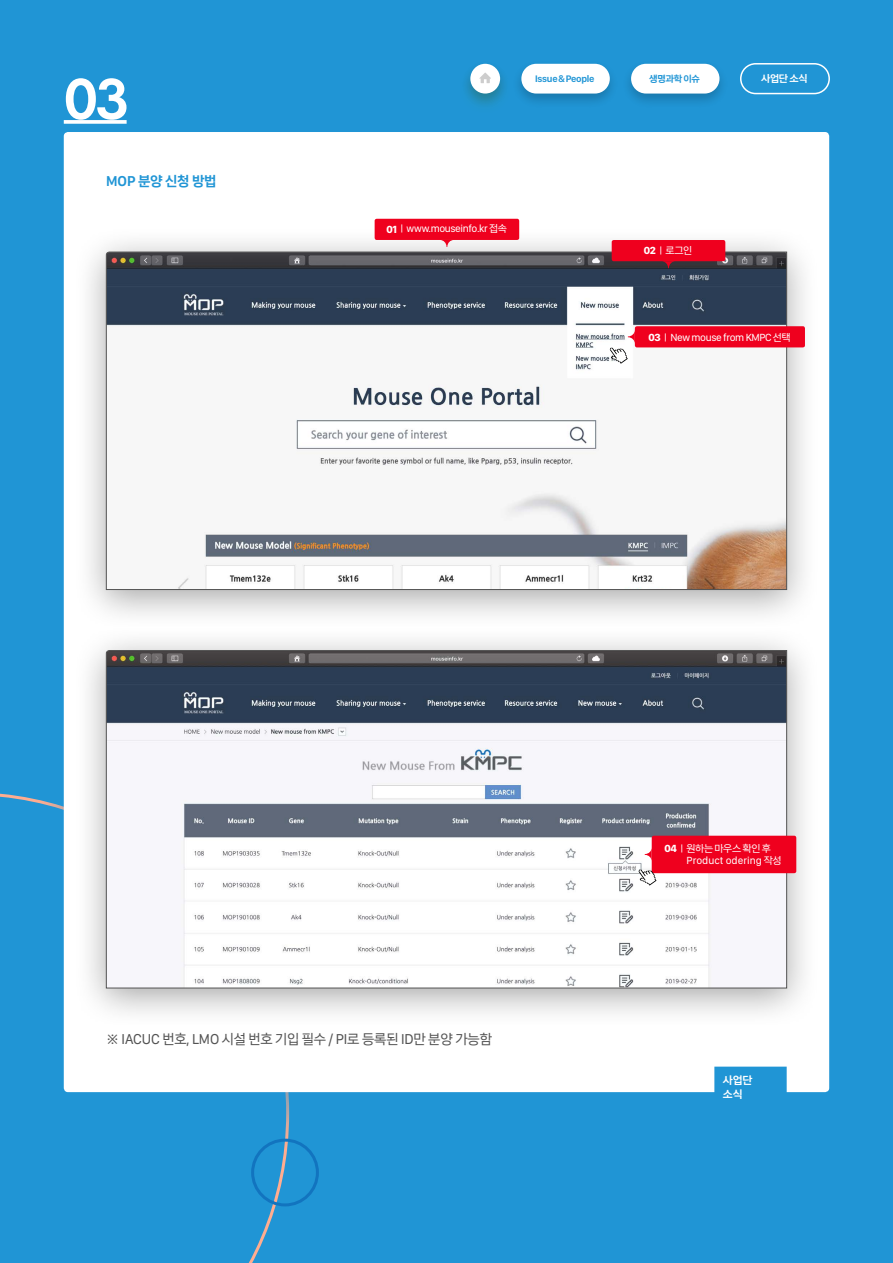
<style>
.page{position:relative;width:893px;height:1263px;background:#2095d5}
.page>*{position:absolute;margin:0;border:0;box-sizing:border-box;transform-origin:0 0}
.t1{font:700 54px "Neue Hans Kendrick";color:#fff}
.t2{font:13.5px "Wefont Gothic 140 OTF";letter-spacing:-.01em;color:#535353}
.t3{font:13.5px "Wefont Gothic 170 OTF";color:#2095d5}
.t4{font:10.65px "SF Compact Display";letter-spacing:-.035em;color:#fff}
.t5{font:10.65px "SF Compact Display";color:#fff}
.t6{font:10.5px/14.1px "Wefont Gothic 170 OTF";color:#fff}
.t7{font:9.75px "Wefont Gothic 140 OTF";letter-spacing:-.04em;color:#fff}
.t8{font:600 9.75px "SF Compact Display";letter-spacing:-.025em;color:#2095d5}
.t9{font:9.75px "Wefont Gothic 170 OTF";color:#fff}
.t10{font:8.85px "Wefont Gothic 170 OTF";letter-spacing:-.03em;color:#2095d5}
.s1{font-family:"SF Compact Display";font-weight:600;font-size:14.85px}
.s2{font-family:"Wefont Gothic 170 OTF";font-weight:400;font-size:8.85px}
.s3{font-weight:700}
.s4{font-family:"Wefont Gothic 140 OTF";font-size:9.75px}
.s5{font-family:"SF Compact Display";font-weight:700;font-size:10.65px}
.s6{font-family:"SF Compact Display";font-size:10.65px}
.s7{font-family:"SF Compact Display";font-size:14.85px}
</style>
<div class="page">
<svg style="left:0;top:793px;width:289px;height:470px"></svg>
<svg style="left:64px;top:120px;width:63px;height:4px"></svg>
<div style="left:30px;top:124px;width:833px;height:1027px;background:#2095d5"></div>
<div style="left:64px;top:132px;width:765px;height:960px;background:#fff;border-radius:4px"></div>
<div style="left:73px;top:226px;width:747px;height:405px;background:#000;opacity:.35"></div>
<svg style="left:106px;top:252px;width:681px;height:338px"></svg>
<div style="left:73px;top:624px;width:747px;height:405px;background:#000;opacity:.35"></div>
<svg style="left:106px;top:650px;width:681px;height:338px"></svg>
<div style="left:375px;top:219px;width:144px;height:21px;background:#ef001e;border-radius:2px"></div>
<svg style="left:440px;top:240px;width:14px;height:7px"></svg>
<div style="left:612px;top:240px;width:113px;height:21px;background:#ef001e;border-radius:2px"></div>
<svg style="left:661px;top:261px;width:15px;height:7px"></svg>
<div style="left:635px;top:326px;width:170px;height:21px;background:#ef001e;border-radius:2px"></div>
<div style="left:652px;top:836px;width:144px;height:37px;background:#ef001e;border-radius:2px"></div>
<svg style="left:645px;top:847px;width:7px;height:14px"></svg>
<svg style="left:610px;top:330px;width:25px;height:34px"></svg>
<svg style="left:638px;top:869px;width:18px;height:17px"></svg>
<div style="left:714px;top:1067px;width:73px;height:26px;background:#2095d5"></div>
<div style="left:251px;top:1139px;width:68px;height:67px;border:3px solid #1274bf;border-radius:50%"></div>
<div style="left:458px;top:60px;width:55px;height:55px;background:#519d32;opacity:.2"></div>
<div style="left:470px;top:64px;width:30px;height:30px;background:#fff;border-radius:50%"></div>
<svg style="left:479px;top:73px;width:12px;height:10px"></svg>
<div style="left:512px;top:60px;width:107px;height:49px;background:#000;opacity:.2"></div>
<div style="left:521px;top:64px;width:89px;height:30px;background:#fff;border-radius:15px"></div>
<div style="left:621px;top:60px;width:108px;height:49px;background:#000;opacity:.2"></div>
<div style="left:631px;top:64px;width:88px;height:30px;background:#fff;border-radius:15px"></div>
<div style="left:740px;top:63px;width:90px;height:31px;border:2px solid #fff;border-radius:15px"></div>
<h1 class="t1" style="left:64px;top:49px;width:67px">03</h1>
<p class="t3" style="left:106px;top:173px;width:112px"><span class="s1">MOP</span> 분양 신청 방법</p>
<p class="t8" style="left:535px;top:72px;width:61px">Issue <span class="s2">&amp;</span> People</p>
<p class="t10" style="left:649px;top:73px;width:52px">생명과학 이슈</p>
<p class="t9" style="left:761px;top:73px;width:48px">사업단 소식</p>
<p class="t4" style="left:386px;top:221px;width:122px"><span class="s3">01</span> | www.mouseinfo.kr <span class="s4">접속</span></p>
<p class="t7" style="left:644px;top:245px;width:50px"><span class="s5">02</span> <span class="s6">|</span> 로그인</p>
<p class="t4" style="left:649px;top:330px;width:144px"><span class="s3">03</span> | New mouse from KMPC <span class="s4">선택</span></p>
<p class="t2" style="left:106px;top:1031px;width:387px">※ <span class="s7">IACUC</span> 번호<span class="s7">, LMO</span> 시설 번호 기입 필수 <span class="s7">/ PI</span>로 등록된 <span class="s7">ID</span>만 분양 가능함</p>
<p class="t7" style="left:664px;top:842px;width:108px"><span class="s5">04</span> <span class="s6">|</span> 원하는 마우스 확인 후</p>
<p class="t5" style="left:687px;top:853px;width:96px">Product odering <span class="s4">작성</span></p>
<p class="t6" style="left:723px;top:1073px;width:31px">사업단 소식</p>
</div>
